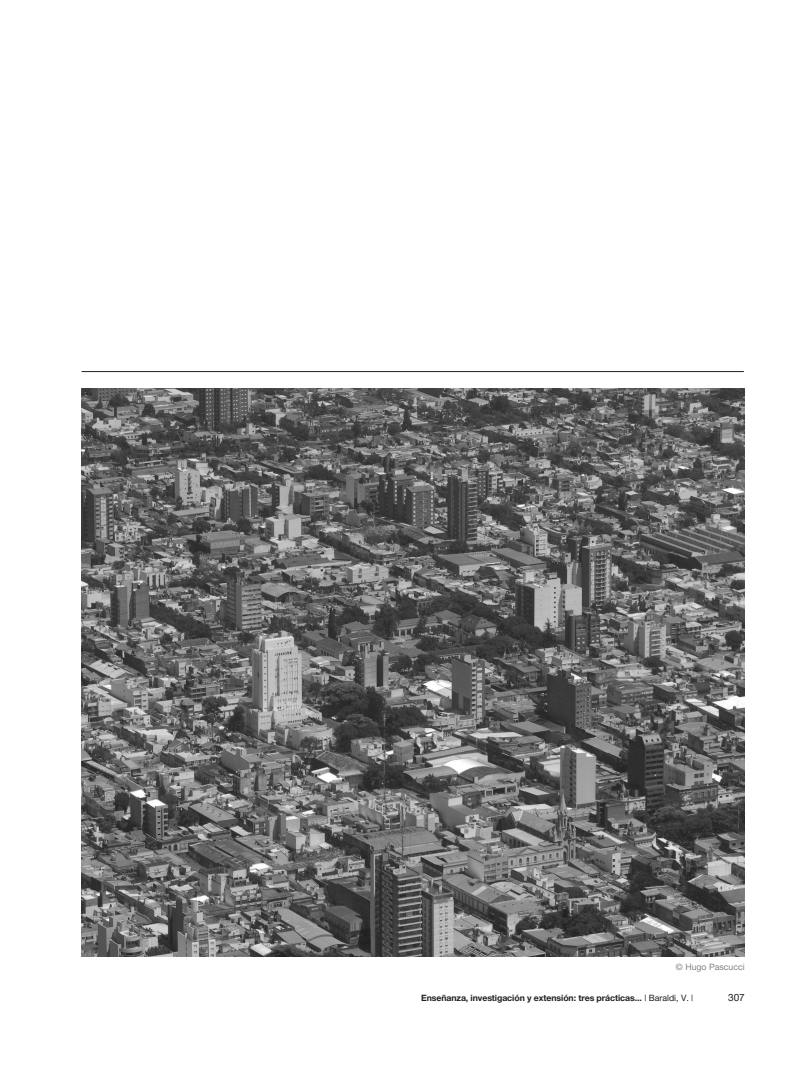
<style>
.page{position:relative;width:798px;height:1081px;background:#fff}
.page>*{position:absolute;margin:0;border:0;box-sizing:border-box;transform-origin:0 0}
.t1{font:10px "Helvetica Neue";color:#231f20}
.t2{font:700 8.75px "Helvetica Neue";letter-spacing:-.01em;color:#231f20}
.Notas__E{font:8.75px "Helvetica Neue";color:#808285}
.s1{font-weight:400}
</style>
<div class="page">
<hr style="left:81px;top:371px;width:662px;height:1px;background:#231f20">
<img style="left:81px;top:389px;width:663px;height:568px">
<p class="Notas__E" style="left:675px;top:962px;width:70px">© Hugo Pascucci</p>
<p class="t2" style="left:421px;top:992px;width:273px">Enseñanza, investigación y extensión: tres prácticas... <span class="s1">| Baraldi, V. |</span></p>
<p class="t1" style="left:727px;top:991px;width:18px">307</p>
</div>
